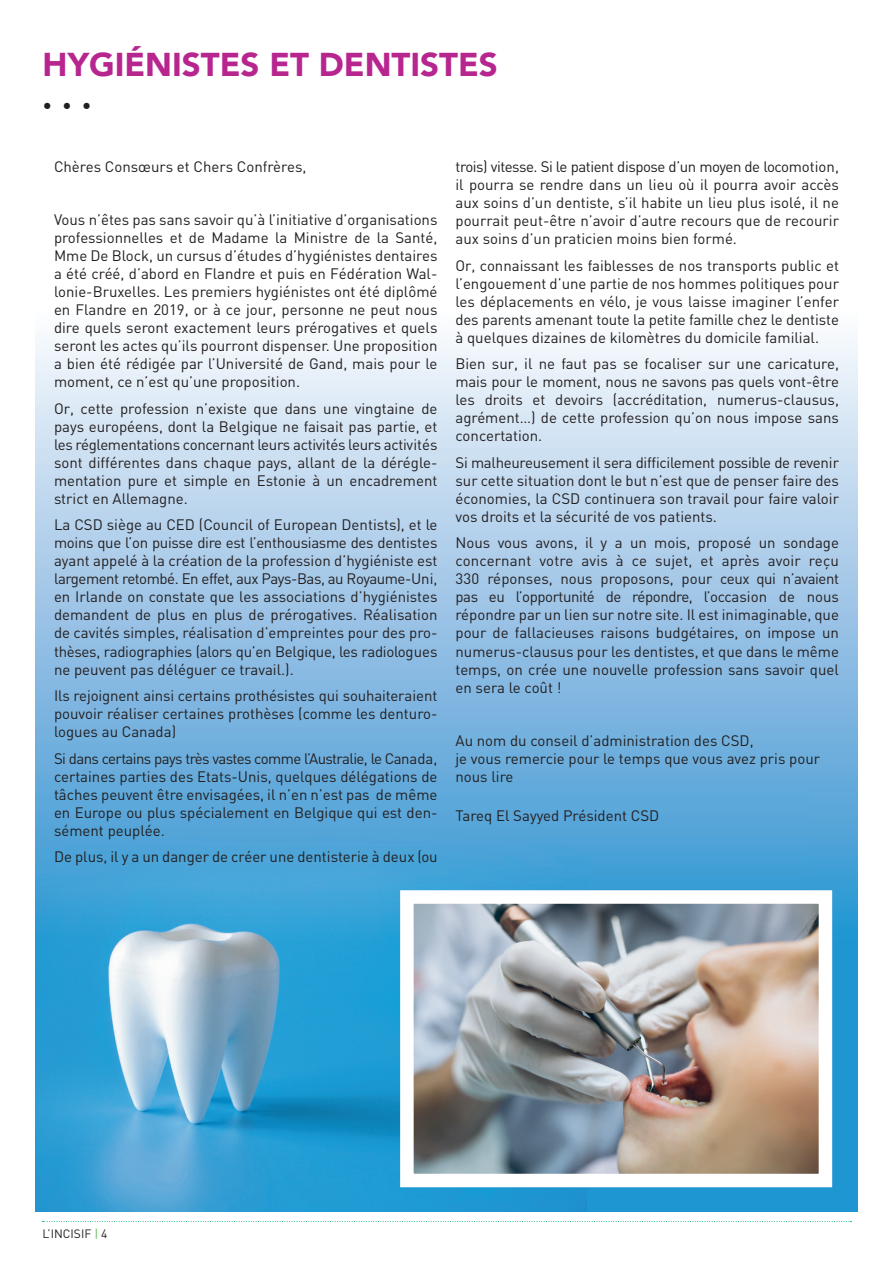
<style>
.page{position:relative;width:893px;height:1263px;background:#fff}
.page>*{position:absolute;margin:0;border:0;box-sizing:border-box;transform-origin:0 0}
.t1{font:900 33px/33px "Avenir";color:#b7258f}
.t2{font:15px/18px "DIN";color:#231f20;text-align:justify}
.t3{font:12px "DIN";color:#231f20}
.s1{color:#231f20}
.s2{color:#55b949}
</style>
<div class="page">
<svg style="left:43px;top:1221px;width:809px;height:1px"></svg>
<img style="left:35px;top:338px;width:823px;height:874px">
<img style="left:393px;top:883px;width:446px;height:311px">
<p class="t1" style="left:43px;top:47px;width:457px">HYGIÉNISTES ET DENTISTES <span class="s1">. . .</span></p>
<p class="t2" style="left:54px;top:158px;width:254px">Chères Consœurs et Chers Confrères,</p>
<p class="t2" style="left:54px;top:211px;width:385px">Vous n’êtes pas sans savoir qu’à l’initiative d’organisations professionnelles et de Madame la Ministre de la Santé, Mme De Block, un cursus d’études d’hygiénistes dentaires a été créé, d’abord en Flandre et puis en Fédération Wal&shy;lonie-Bruxelles. Les premiers hygiénistes ont été diplômé en Flandre en 2019, or à ce jour, personne ne peut nous dire quels seront exactement leurs prérogatives et quels seront les actes qu’ils pourront dispenser. Une proposition a bien été rédigée par l’Université de Gand, mais pour le moment, ce n’est qu’une proposition.</p>
<p class="t2" style="left:54px;top:399px;width:385px">Or, cette profession n’existe que dans une vingtaine de pays européens, dont la Belgique ne faisait pas partie, et les réglementations concernant leurs activités leurs activités sont différentes dans chaque pays, allant de la dérégle&shy;mentation pure et simple en Estonie à un encadrement strict en Allemagne.</p>
<p class="t2" style="left:54px;top:516px;width:385px">La CSD siège au CED (Council of European Dentists), et le moins que l’on puisse dire est l’enthousiasme des dentistes ayant appelé à la création de la profession d’hygiéniste est largement retombé. En effet, aux Pays-Bas, au Royaume-Uni, en Irlande on constate que les associations d’hygiénistes demandent de plus en plus de prérogatives. Réalisation de cavités simples, réalisation d’empreintes pour des pro&shy;thèses, radiographies (alors qu’en Belgique, les radiologues ne peuvent pas déléguer ce travail.).</p>
<p class="t2" style="left:54px;top:686px;width:385px">Ils rejoignent ainsi certains prothésistes qui souhaiteraient pouvoir réaliser certaines prothèses (comme les denturo&shy;logues au Canada)</p>
<p class="t2" style="left:54px;top:749px;width:385px">Si dans certains pays très vastes comme l’Australie, le Canada, certaines parties des Etats-Unis, quelques délégations de tâches peuvent être envisagées, il n’en n’est pas de même en Europe ou plus spécialement en Belgique qui est den&shy;sément peuplée.</p>
<p class="t2" style="left:54px;top:847px;width:385px">De plus, il y a un danger de créer une dentisterie à deux (ou</p>
<p class="t2" style="left:455px;top:158px;width:385px">trois) vitesse. Si le patient dispose d’un moyen de locomotion, il pourra se rendre dans un lieu où il pourra avoir accès aux soins d’un dentiste, s’il habite un lieu plus isolé, il ne pourrait peut-être n’avoir d’autre recours que de recourir aux soins d’un praticien moins bien formé.</p>
<p class="t2" style="left:455px;top:256px;width:385px">Or, connaissant les faiblesses de nos transports public et l’engouement d’une partie de nos hommes politiques pour les déplacements en vélo, je vous laisse imaginer l’enfer des parents amenant toute la petite famille chez le dentiste à quelques dizaines de kilomètres du domicile familial.</p>
<p class="t2" style="left:455px;top:355px;width:385px">Bien sur, il ne faut pas se focaliser sur une caricature, mais pour le moment, nous ne savons pas quels vont-être les droits et devoirs (accréditation, numerus-clausus, agrément…) de cette profession qu’on nous impose sans concertation.</p>
<p class="t2" style="left:455px;top:453px;width:385px">Si malheureusement il sera difficilement possible de revenir sur cette situation dont le but n’est que de penser faire des économies, la CSD continuera son travail pour faire valoir vos droits et la sécurité de vos patients.</p>
<p class="t2" style="left:455px;top:534px;width:385px">Nous vous avons, il y a un mois, proposé un sondage concernant votre avis à ce sujet, et après avoir reçu 330 réponses, nous proposons, pour ceux qui n’avaient pas eu l’opportunité de répondre, l’occasion de nous répondre par un lien sur notre site. Il est inimaginable, que pour de fallacieuses raisons budgétaires, on impose un numerus-clausus pour les dentistes, et que dans le même temps, on crée une nouvelle profession sans savoir quel en sera le coût !</p>
<p class="t2" style="left:455px;top:731px;width:366px;text-align:left">Au nom du conseil d’administration des CSD,<br>je vous remercie pour le temps que vous avez pris pour nous lire</p>
<p class="t2" style="left:455px;top:806px;width:205px">Tareq El Sayyed Président CSD</p>
<p class="t3" style="left:43px;top:1226px;width:66px">L’INCISIF <span class="s2">|</span> 4</p>
</div>
